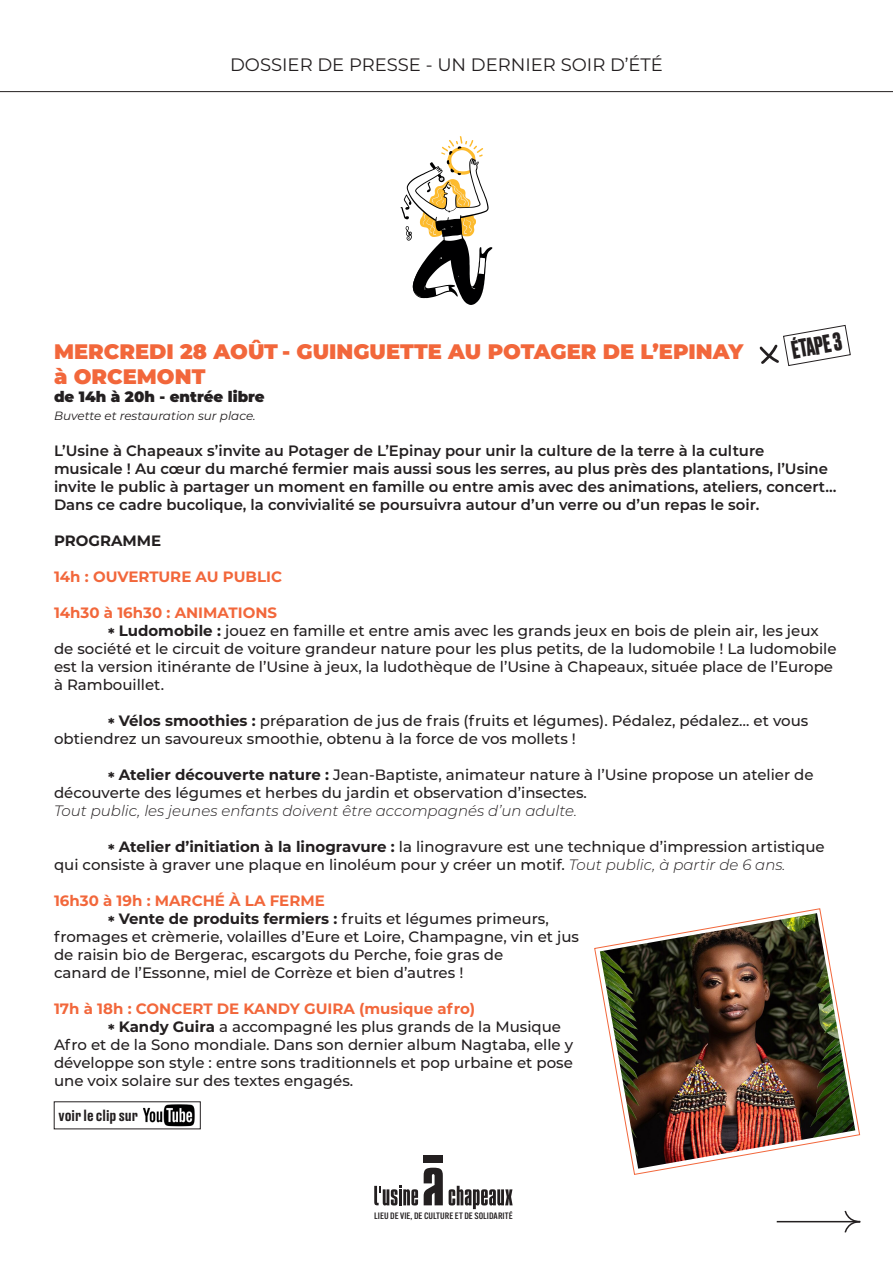
<style>
.page{position:relative;width:893px;height:1263px;background:#fff}
.page>*{position:absolute;margin:0;border:0;box-sizing:border-box;transform-origin:0 0}
.t1{font:700 24.15px "Druk";color:#231f20}
.t2{font:900 21px "Montserrat";color:#f2673b}
.t3{font:18px "Montserrat";color:#231f20}
.t4{font:500 15px/18px "Montserrat";color:#231f20}
.t5{font:600 15px/18px "Montserrat";color:#231f20}
.t6{font:700 15px "Montserrat";color:#f2673b}
.t7{font:italic 300 15px "Montserrat";color:#231f20}
.t8{font:900 15px "Montserrat";color:#231f20}
.t9{font:500 15px "Druk Text";color:#231f20}
.t10{font:700 15px "Montserrat";color:#231f20}
.t11{font:italic 12px "Montserrat";color:#231f20}
.t12{font:500 9px "Alternate Gothic ATF";color:#231f20;scale:1.11 1}
.s1{font-weight:700}
.s2{font-weight:300;font-style:italic}
</style>
<div class="page">
<hr style="left:0;top:91px;width:893px;height:1px;background:#231f20">
<svg style="left:449px;top:1186px;width:64px;height:23px"></svg>
<svg style="left:374px;top:1186px;width:44px;height:19px"></svg>
<div style="left:424px;top:1155px;width:19px;height:7px;background:#231f20"></div>
<svg style="left:424px;top:1168px;width:19px;height:37px"></svg>
<svg style="left:401px;top:136px;width:91px;height:169px"></svg>
<img style="left:143px;top:1104px;width:52px;height:23px">
<img style="left:594px;top:908px;width:266px;height:267px">
<svg style="left:759px;top:325px;width:92px;height:41px"></svg>
<hr style="left:777px;top:1221px;width:83px;height:1px;background:#231f20">
<svg style="left:844px;top:1210px;width:17px;height:23px"></svg>
<p class="t3" style="left:230px;top:53px;width:434px">DOSSIER DE PRESSE - UN DERNIER SOIR D’ÉTÉ</p>
<p class="t1" style="left:789px;top:334px;width:52px;rotate:-10deg">ÉTAPE 3</p>
<p class="t2" style="left:54px;top:335px;width:691px">MERCREDI 28 AOÛT - GUINGUETTE AU POTAGER DE L’EPINAY</p>
<p class="t2" style="left:54px;top:360px;width:153px">à ORCEMONT</p>
<p class="t8" style="left:54px;top:385px;width:212px">de 14h à 20h - entrée libre</p>
<p class="t11" style="left:54px;top:407px;width:203px">Buvette et restauration sur place.</p>
<p class="t5" style="left:54px;top:441px;width:784px">L’Usine à Chapeaux s’invite au Potager de L’Epinay pour unir la culture de la terre à la culture musicale ! Au cœur du marché fermier mais aussi sous les serres, au plus près des plantations, l’Usine invite le public à partager un moment en famille ou entre amis avec des animations, ateliers, concert… Dans ce cadre bucolique, la convivialité se poursuivra autour d’un verre ou d’un repas le soir.</p>
<p class="t10" style="left:54px;top:530px;width:109px">PROGRAMME</p>
<p class="t6" style="left:54px;top:566px;width:230px">14h : OUVERTURE AU PUBLIC</p>
<p class="t6" style="left:54px;top:602px;width:225px">14h30 à 16h30 : ANIMATIONS</p>
<p class="t4" style="left:54px;top:621px;width:784px;text-indent:54px"><span class="s1">* Ludomobile :</span> jouez en famille et entre amis avec les grands jeux en bois de plein air, les jeux de société et le circuit de voiture grandeur nature pour les plus petits, de la ludomobile ! La ludomobile est la version itinérante de l’Usine à jeux, la ludothèque de l’Usine à Chapeaux, située place de l’Europe à Rambouillet.</p>
<p class="t4" style="left:54px;top:711px;width:756px;text-indent:54px"><span class="s1">* Vélos smoothies :</span> préparation de jus de frais (fruits et légumes). Pédalez, pédalez… et vous obtiendrez un savoureux smoothie, obtenu à la force de vos mollets !</p>
<p class="t4" style="left:54px;top:765px;width:761px;text-indent:54px"><span class="s1">* Atelier découverte nature :</span> Jean-Baptiste, animateur nature à l’Usine propose un atelier de découverte des légumes et herbes du jardin et observation d’insectes.</p>
<p class="t7" style="left:54px;top:800px;width:525px">Tout public, les jeunes enfants doivent être accompagnés d’un adulte.</p>
<p class="t4" style="left:54px;top:837px;width:772px;text-indent:54px"><span class="s1">* Atelier d’initiation à la linogravure :</span> la linogravure est une technique d’impression artistique qui consiste à graver une plaque en linoléum pour y créer un motif. <span class="s2">Tout public, à partir de 6 ans.</span></p>
<p class="t6" style="left:54px;top:890px;width:272px">16h30 à 19h : MARCHÉ À LA FERME</p>
<p class="t4" style="left:54px;top:909px;width:527px;text-indent:54px"><span class="s1">* Vente de produits fermiers :</span> fruits et légumes primeurs, fromages et crèmerie, volailles d’Eure et Loire, Champagne, vin et jus de raisin bio de Bergerac, escargots du Perche, foie gras de</p>
<p class="t4" style="left:54px;top:963px;width:411px">canard de l’Essonne, miel de Corrèze et bien d’autres !</p>
<p class="t6" style="left:54px;top:998px;width:423px">17h à 18h : CONCERT DE KANDY GUIRA (musique afro)</p>
<p class="t4" style="left:54px;top:1017px;width:521px;text-indent:54px"><span class="s1">* Kandy Guira</span> a accompagné les plus grands de la Musique Afro et de la Sono mondiale. Dans son dernier album Nagtaba, elle y développe son style : entre sons traditionnels et pop urbaine et pose une voix solaire sur des textes engagés.</p>
<p class="t9" style="left:59px;top:1104px;width:81px">voir le clip sur</p>
<p class="t12" style="left:374px;top:1210px;width:126px">LIEU DE VIE, DE CULTURE ET DE SOLIDARITÉ</p>
</div>
